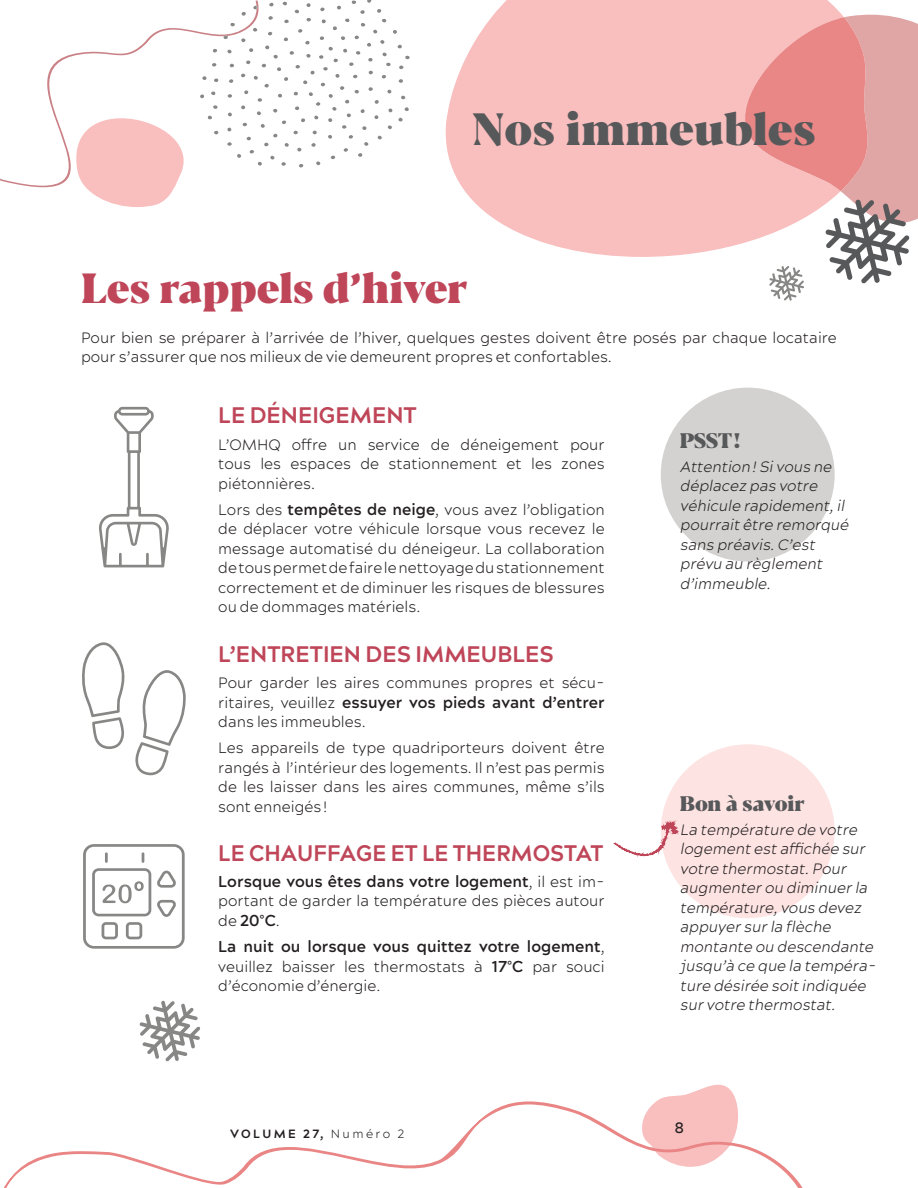
<style>
.page{position:relative;width:918px;height:1188px;background:#fff}
.page>*{position:absolute;margin:0;border:0;box-sizing:border-box;transform-origin:0 0}
.t1{font:800 45px "Blacker Pro Dis";letter-spacing:.005em;color:#57585a}
.Titre_rouge_30pts{font:800 42px "Blacker Pro Dis";color:#bf4659}
.ST_Acherus_15pts{font:700 22.5px "Acherus Grotesque";color:#bf4659}
.ST_14pts{font:800 21px "Blacker Pro Dis";color:#57585a}
.Texte_justifie_10pts{font:600 15.75px "Acherus Grotesque";color:#231f20}
.Texte_justifie_10pts-2{font:300 15px/19.5px "Acherus Grotesque";color:#231f20;text-align:justify}
.Bulle_verte_texte_gauche_10pts{font:italic 300 15px/19.5px "Acherus Grotesque";color:#231f20}
.t2{font:500 15px "Acherus Grotesque";color:#231f20}
.t3{font:700 12px "Acherus Grotesque";letter-spacing:.2em;color:#231f20}
.s1{font-weight:600;font-size:15.75px}
.s2{font-weight:300;font-size:15px}
.s3{font-weight:300}
</style>
<div class="page">
<svg style="left:86px;top:188px;width:88px;height:19px"></svg>
<svg style="left:445px;top:0;width:397px;height:257px;background:#f9c5c5"></svg>
<svg style="left:0;top:28px;width:200px;height:160px"></svg>
<svg style="left:200px;top:0;width:210px;height:167px"></svg>
<svg style="left:4px;top:1101px;width:799px;height:87px"></svg>
<svg style="left:641px;top:1085px;width:99px;height:82px"></svg>
<svg style="left:99px;top:407px;width:70px;height:161px"></svg>
<svg style="left:82px;top:642px;width:43px;height:107px"></svg>
<svg style="left:135px;top:670px;width:51px;height:105px"></svg>
<svg style="left:83px;top:844px;width:102px;height:105px"></svg>
<div style="left:661px;top:388px;width:174px;height:174px;background:#d3d2d0;border-radius:50%"></div>
<div style="left:661px;top:744px;width:174px;height:174px;background:#fde3e2;border-radius:50%"></div>
<svg style="left:732px;top:15px;width:186px;height:286px"></svg>
<svg style="left:613px;top:777px;width:72px;height:114px"></svg>
<svg style="left:139px;top:1001px;width:61px;height:60px"></svg>
<p class="t1" style="left:472px;top:94px;width:345px">Nos immeubles</p>
<p class="Titre_rouge_30pts" style="left:81px;top:256px;width:388px">Les rappels d’hiver</p>
<p class="Texte_justifie_10pts-2" style="left:81px;top:327px;width:757px">Pour bien se préparer à l’arrivée de l’hiver, quelques gestes doivent être posés par chaque locataire pour s’assurer que nos milieux de vie demeurent propres et confortables.</p>
<p class="ST_Acherus_15pts" style="left:218px;top:401px;width:200px">LE DÉNEIGEMENT</p>
<p class="Texte_justifie_10pts-2" style="left:218px;top:434px;width:388px">L’OMHQ offre un service de déneigement pour tous les espaces de stationnement et les zones piétonnières.</p>
<p class="Texte_justifie_10pts-2" style="left:218px;top:499px;width:388px">Lors des <span class="s1">tempêtes de neige</span>, vous avez l’obligation de déplacer votre véhicule lorsque vous recevez le message automatisé du déneigeur. La collaboration de tous permet de faire le nettoyage du stationnement correctement et de diminuer les risques de blessures ou de dommages matériels.</p>
<p class="ST_Acherus_15pts" style="left:218px;top:640px;width:337px">L’ENTRETIEN DES IMMEUBLES</p>
<p class="Texte_justifie_10pts-2" style="left:218px;top:673px;width:384px">Pour garder les aires communes propres et sécu-</p>
<p class="Texte_justifie_10pts" style="left:218px;top:692px;width:388px"><span class="s2">ritaires, veuillez</span> essuyer vos pieds avant d’entrer</p>
<p class="Texte_justifie_10pts-2" style="left:218px;top:712px;width:149px">dans les immeubles.</p>
<p class="Texte_justifie_10pts-2" style="left:218px;top:738px;width:388px">Les appareils de type quadriporteurs doivent être rangés à l’intérieur des logements. Il n’est pas permis de les laisser dans les aires communes, même s’ils sont enneigés!</p>
<p class="ST_Acherus_15pts" style="left:218px;top:838px;width:387px">LE CHAUFFAGE ET LE THERMOSTAT</p>
<p class="Texte_justifie_10pts" style="left:218px;top:871px;width:384px">Lorsque vous êtes dans votre logement<span class="s2">, il est im-</span></p>
<p class="Texte_justifie_10pts-2" style="left:218px;top:891px;width:388px">portant de garder la température des pièces autour</p>
<p class="Texte_justifie_10pts" style="left:218px;top:910px;width:63px"><span class="s2">de</span> 20°C<span class="s2">.</span></p>
<p class="Texte_justifie_10pts" style="left:218px;top:937px;width:388px">La nuit ou lorsque vous quittez votre logement<span class="s2">,</span></p>
<p class="Texte_justifie_10pts-2" style="left:218px;top:956px;width:388px">veuillez baisser les thermostats à <span class="s1">17°C</span> par souci d’économie d’énergie.</p>
<p class="ST_14pts" style="left:680px;top:424px;width:62px">PSST!</p>
<p class="Bulle_verte_texte_gauche_10pts" style="left:680px;top:457px;width:173px">Attention!Sivous ne déplacez pas votre véhicule rapidement,il pourrait être remorqué sans préavis.C’est prévu au règlement d’immeuble.</p>
<p class="ST_14pts" style="left:680px;top:787px;width:126px">Bon à savoir</p>
<p class="Bulle_verte_texte_gauche_10pts" style="left:680px;top:819px;width:201px">La température de votre logement est affichée sur votre thermostat.Pour augmenter ou diminuer la température,vous devez appuyer sur la flèche montante ou descendante jusqu’à ce que la tempéra&shy;ture désirée soit indiquée sur votre thermostat.</p>
<p class="t3" style="left:230px;top:1126px;width:176px">VOLUME 27, <span class="s3">Numéro 2</span></p>
<p class="t2" style="left:675px;top:1118px;width:11px">8</p>
</div>
